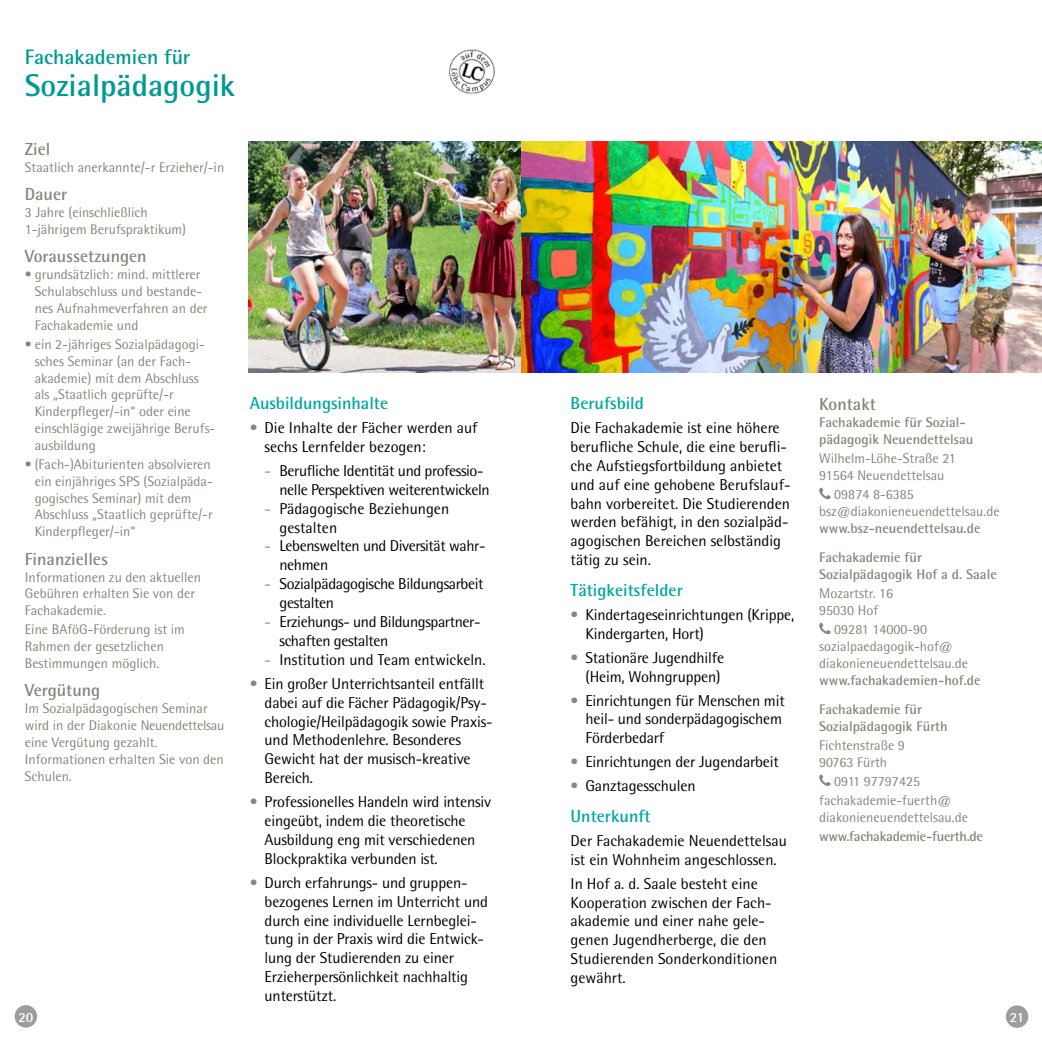
<style>
.page{position:relative;width:1042px;height:1042px;background:#fff}
.page>*{position:absolute;margin:0;border:0;box-sizing:border-box;transform-origin:0 0}
.t1{font:700 31.5px "Rotis Semi Sans Std";color:#009a93}
.t2{font:700 21px "Rotis Semi Sans Std";color:#009a93}
.t3{font:700 17.5px "Rotis Semi Sans";color:#87867a}
.t4{font:700 17.5px "Rotis Semi Sans";color:#00a7a3}
.t5{font:700 17.5px "Rotis Semi Sans Std";color:#00a7a3}
.t6{font:15.75px/18.9px "Rotis Semi Sans";letter-spacing:-.01em;color:#000}
.t7{font:15.75px/18.9px "Rotis Semi Sans Std";color:#000}
.t8{font:15.75px/18.9px "Rotis Semi Sans Std";letter-spacing:-.025em;color:#000}
.t9{font:14px/16.8px "Rotis Semi Sans Std";color:#87867a}
.t10{font:14px/16.8px "Rotis Semi Sans";color:#87867a}
.t11{font:700 14px/16.8px "Rotis Semi Sans";color:#87867a}
.t12{font:700 14px/16.8px "Rotis Semi Sans Std";color:#87867a}
.t13{font:700 14px "Rotis Semi Sans Std";letter-spacing:-.02em;color:#87867a}
.t14{font:700 14px "Rotis Semi Sans";color:#fff}
.s1{color:#87867a}
.s2{font-family:"Rotis Semi Sans"}
</style>
<div class="page">
<img style="left:248px;top:142px;width:794px;height:230px">
<svg style="left:819px;top:488px;width:11px;height:11px"></svg>
<svg style="left:819px;top:623px;width:11px;height:11px"></svg>
<svg style="left:819px;top:774px;width:11px;height:12px"></svg>
<img style="left:449px;top:49px;width:46px;height:46px">
<div style="left:15px;top:1005px;width:22px;height:22px;background:#9d9d9c;border-radius:50%"></div>
<div style="left:1006px;top:1005px;width:22px;height:23px;background:#9d9d9c;border-radius:50%"></div>
<h2 class="t2" style="left:25px;top:44px;width:167px">Fachakademien für</h2>
<h1 class="t1" style="left:25px;top:66px;width:212px">Sozialpädagogik</h1>
<p class="t3" style="left:25px;top:138px;width:27px">Ziel</p>
<p class="t9" style="left:25px;top:159px;width:201px">Staatlich anerkannte/-r Erzieher/-in</p>
<p class="t3" style="left:25px;top:184px;width:44px">Dauer</p>
<p class="t9" style="left:25px;top:204px;width:163px">3 Jahre (einschließlich<br>1-jährigem Berufspraktikum)</p>
<p class="t3" style="left:25px;top:246px;width:123px">Voraussetzungen</p>
<p class="t9" style="left:35px;top:266px;width:174px;text-indent:-10px">• grundsätzlich: mind. mittlerer<br>Schulabschluss und bestande&shy;nes Aufnahmeverfahren an der<br>Fachakademie und</p>
<p class="t9" style="left:35px;top:336px;width:182px;text-indent:-10px">• ein 2-jähriges Sozialpädagogi&shy;sches Seminar (an der Fach&shy;akademie) mit dem Abschluss als „Staatlich geprüfte/-r<br>Kinderpfleger/-in“ oder eine einschlägige zweijährige Berufs&shy;ausbildung</p>
<p class="t9" style="left:35px;top:456px;width:179px;text-indent:-10px">• (Fach-)Abiturienten absolvieren ein einjähriges SPS (Sozialpäda&shy;gogisches Seminar) mit dem<br>Abschluss „Staatlich geprüfte/-r<br>Kinderpfleger/-in“</p>
<p class="t3" style="left:25px;top:548px;width:85px">Finanzielles</p>
<p class="t9" style="left:25px;top:568px;width:178px">Informationen zu den aktuellen<br>Gebühren erhalten Sie von der<br>Fachakademie.</p>
<p class="t9" style="left:25px;top:621px;width:162px">Eine BAföG-Förderung ist im<br>Rahmen der gesetzlichen<br>Bestimmungen möglich.</p>
<p class="t3" style="left:25px;top:680px;width:77px">Vergütung</p>
<p class="t9" style="left:25px;top:700px;width:201px">Im Sozialpädagogischen Seminar wird in der Diakonie Neuendettelsau eine Vergütung gezahlt.<br>Informationen erhalten Sie von den<br>Schulen.</p>
<p class="t4" style="left:250px;top:392px;width:140px">Ausbildungsinhalte</p>
<p class="t7" style="left:265px;top:418px;width:214px;text-indent:-15px"><span class="s1">•</span> Die Inhalte der Fächer werden auf sechs Lernfelder bezogen:</p>
<p class="t8" style="left:279px;top:461px;width:212px;text-indent:-15px"><span class="s1">-</span> Berufliche Identität und professio&shy;nelle Perspektiven weiterentwickeln</p>
<p class="t7" style="left:279px;top:499px;width:171px;text-indent:-15px"><span class="s1">-</span> Pädagogische Beziehungen gestalten</p>
<p class="t8" style="left:279px;top:536px;width:207px;text-indent:-15px"><span class="s1">-</span> Lebenswelten und Diversität wahr&shy;nehmen</p>
<p class="t8" style="left:279px;top:574px;width:206px;text-indent:-15px"><span class="s1">-</span> Sozialpädagogische Bildungsarbeit gestalten</p>
<p class="t8" style="left:279px;top:612px;width:202px;text-indent:-15px"><span class="s1">-</span> Erziehungs- und Bildungspartner&shy;schaften gestalten</p>
<p class="t7" style="left:265px;top:650px;width:222px"><span class="s1">-</span> Institution und Team entwickeln.</p>
<p class="t6" style="left:265px;top:674px;width:229px;text-indent:-15px"><span class="s1">•</span> Ein großer Unterrichtsanteil entfällt dabei auf die Fächer Pädagogik/Psy&shy;chologie/Heilpädagogik sowie Praxis&shy;und Methodenlehre. Besonderes<br>Gewicht hat der musisch-kreative<br>Bereich.</p>
<p class="t6" style="left:265px;top:792px;width:228px;text-indent:-15px"><span class="s1">•</span> Professionelles Handeln wird intensiv eingeübt, indem die theoretische Ausbildung eng mit verschiedenen Blockpraktika verbunden ist.</p>
<p class="t6" style="left:265px;top:873px;width:225px;text-indent:-15px"><span class="s1">•</span> Durch erfahrungs- und gruppen&shy;bezogenes Lernen im Unterricht und durch eine individuelle Lernbeglei&shy;tung in der Praxis wird die Entwick&shy;lung der Studierenden zu einer<br>Erzieherpersönlichkeit nachhaltig unterstützt.</p>
<p class="t5" style="left:570px;top:392px;width:75px">Berufsbild</p>
<p class="t7" style="left:570px;top:418px;width:221px">Die Fachakademie ist eine höhere berufliche Schule, die eine berufli&shy;che Aufstiegsfortbildung anbietet und auf eine gehobene Berufslauf&shy;bahn vorbereitet. Die Studierenden werden befähigt, in den sozialpäd&shy;agogischen Bereichen selbständig tätig zu sein.</p>
<p class="t4" style="left:570px;top:579px;width:114px">Tätigkeitsfelder</p>
<p class="t6" style="left:585px;top:605px;width:210px;text-indent:-15px"><span class="s1">•</span> Kindertageseinrichtungen (Krippe,<br>Kindergarten, Hort)</p>
<p class="t6" style="left:570px;top:648px;width:155px;text-align:right"><span class="s1">•</span> Stationäre Jugendhilfe (Heim, Wohngruppen)</p>
<p class="t6" style="left:585px;top:690px;width:201px;text-indent:-15px"><span class="s1">•</span> Einrichtungen für Menschen mit heil- und sonderpädagogischem<br>Förderbedarf</p>
<p class="t6" style="left:570px;top:752px;width:210px"><span class="s1">•</span> Einrichtungen der Jugendarbeit</p>
<p class="t7" style="left:570px;top:776px;width:126px"><span class="s1">•</span> Ganztagesschulen</p>
<p class="t4" style="left:570px;top:805px;width:82px">Unterkunft</p>
<p class="t6" style="left:570px;top:831px;width:218px">Der Fachakademie Neuendettelsau ist ein Wohnheim angeschlossen.</p>
<p class="t6" style="left:570px;top:874px;width:208px">In Hof a. d. Saale besteht eine<br>Kooperation zwischen der Fach&shy;akademie und einer nahe gele&shy;genen Jugendherberge, die den<br>Studierenden Sonderkonditionen gewährt.</p>
<p class="t3" style="left:819px;top:393px;width:58px">Kontakt</p>
<p class="t11" style="left:819px;top:414px;width:156px">Fachakademie für Sozial&shy;pädagogik Neuendettelsau</p>
<p class="t10" style="left:819px;top:450px;width:138px">Wilhelm-Löhe-Straße 21<br>91564 Neuendettelsau</p>
<p class="t9" style="left:834px;top:486px;width:81px">09874 8-<span class="s2">6385</span></p>
<p class="t10" style="left:819px;top:503px;width:182px">bsz@diakonieneuendettelsau.de</p>
<p class="t11" style="left:819px;top:519px;width:163px">www.bsz-neuendettelsau.de</p>
<p class="t12" style="left:819px;top:548px;width:179px">Fachakademie für<br>Sozialpädagogik Hof a d. Saale</p>
<p class="t10" style="left:819px;top:585px;width:75px">Mozartstr. 16<br>95030 Hof</p>
<p class="t10" style="left:819px;top:621px;width:150px;text-indent:15px">09281 14000-90 sozialpaedagogik-hof@ diakonieneuendettelsau.de</p>
<p class="t11" style="left:819px;top:671px;width:163px">www.fachakademien-hof.de</p>
<p class="t12" style="left:819px;top:700px;width:130px">Fachakademie für<br>Sozialpädagogik Fürth</p>
<p class="t9" style="left:819px;top:736px;width:87px">Fichtenstraße 9<br>90763 Fürth</p>
<p class="t10" style="left:834px;top:773px;width:87px">0911 97797425</p>
<p class="t9" style="left:819px;top:792px;width:150px">fachakademie-fuerth@ diakonieneuendettelsau.de</p>
<p class="t13" style="left:819px;top:828px;width:165px">www.fachakademie-fuerth.de</p>
<p class="t14" style="left:18px;top:1008px;width:17px">20</p>
<p class="t14" style="left:1009px;top:1008px;width:16px">21</p>
</div>
